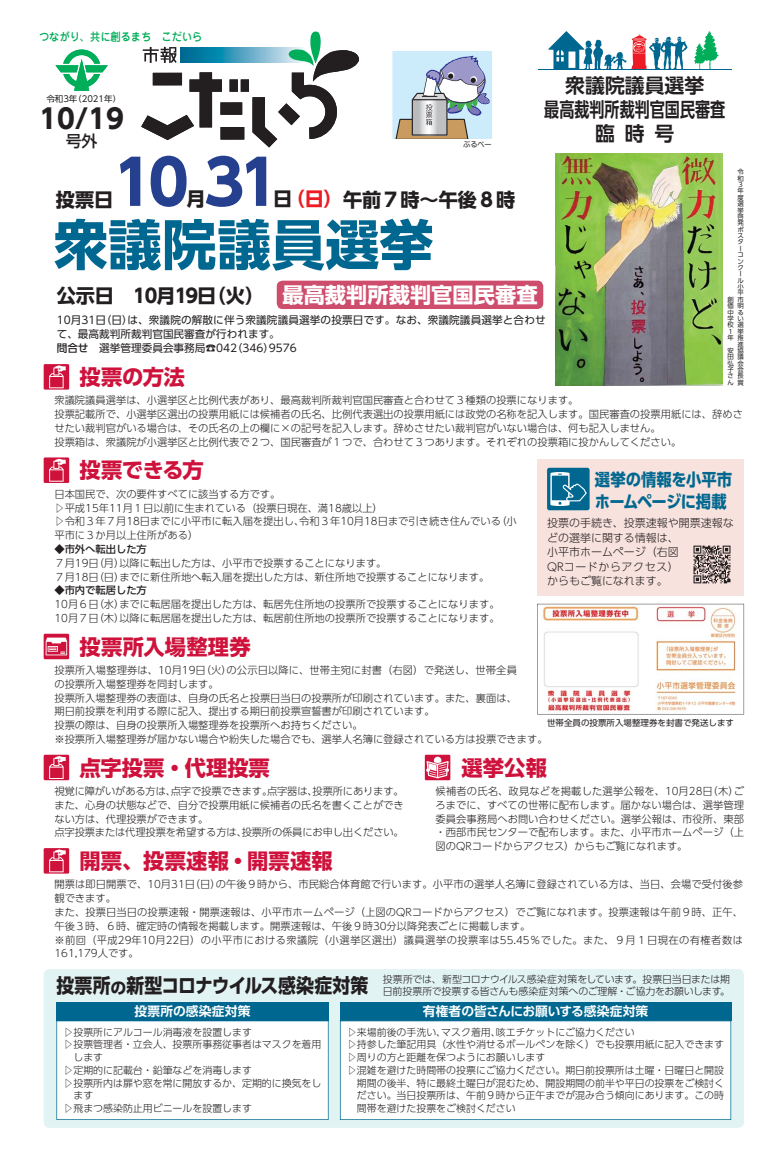
<style>
.page{position:relative;width:774px;height:1151px;background:#fff}
.page>*{position:absolute;margin:0;border:0;box-sizing:border-box;transform-origin:0 0}
.t1{font:61.2px "UD Shin Go Pr 6 Bold 90 pv RKSJ H";color:#25408e}
.t2{font:53.9px "UD Shin Go Pr 6 Bold 90 pv RKSJ H";letter-spacing:.005em;color:#006890}
.t3{font:26.9px "UD Shin Go Pr 6 Bold 90 pv RKSJ H";color:#231f20}
.t4{font:21.3px "UD Shin Go Pr 6 Bold 90 pv RKSJ H";letter-spacing:.01em;color:#ce123c}
.t5{font:21.3px "UD Shin Go Pr 6 Bold 90 pv RKSJ H";color:#fff}
.t6{font:19.8px/24.1px "UD Shin Go Pr 6 De Bold 90 pv RKSJ H";color:#231f20;text-align:center}
.t7{font:19.8px "UD Shin Go Pr 6 Bold 90 pv RKSJ H";letter-spacing:-.02em;color:#231f20;scale:.9 1}
.t8{font:19.1px "UD Shin Go Pr 6 Bold 90 pv RKSJ H";color:#231f20}
.t9{font:19.1px "UD Shin Go Pr 6 Bold 90 pv RKSJ H";letter-spacing:-.05em;color:#231f20}
.t10{font:17px/21.3px "UD Shin Go Pr 6 Bold 90 pv RKSJ H";letter-spacing:-.025em;color:#006890;scale:.9 1}
.t11{font:15.9px "UD Shin Go Pr 6 Medium 90 pv RKSJ H";color:#231f20}
.t12{font:12.8px "UD Shin Go Pr 6 De Bold 90 pv RKSJ H";color:#fff}
.t13{font:11.3px "Jun 34 Pro Medium 90 pv RKSJ H";color:#00ae5a;scale:.9 1}
.t14{font:11px/14.5px "UD Shin Go Pr 6 Light 90 pv RKSJ H";color:#231f20}
.t15{font:10.6px/14.2px "UD Shin Go Pr 6 Regular 90 pv RKSJ H";color:#231f20}
.t16{font:10.3px/13.8px "UD Shin Go Pr 6 Light 90 pv RKSJ H";color:#231f20}
.t17{font:10.3px "UD Shin Go Pr 6 Medium 90 pv RKSJ H";color:#231f20}
.t18{font:9.9px "UD Shin Go Pr 6 Light 90 pv RKSJ H";color:#231f20}
.t19{font:9.9px/12px "UD Shin Go Pr 6 Light 90 pv RKSJ H";letter-spacing:-.02em;color:#231f20}
.t20{font:8.5px "UD Shin Go Pr 6 Regular 90 pv RKSJ H";color:#231f20}
.t21{font:7.1px "Shin M Go Pr 6 Regular 90 pv RKSJ H";color:#231f20}
.t22{font:6.4px/6.4px "UD Shin Go Pr 6 Regular 90 pv RKSJ H";color:#231f20}
.s1{color:#ed1c24}
.s2{font-family:"UD Shin Go Pr 6 Medium 90 pv RKSJ H"}
.s3{font-size:15.9px}
</style>
<div class="page">
<svg style="left:694px;top:31px;width:24px;height:38px"></svg>
<svg style="left:548px;top:31px;width:139px;height:38px"></svg>
<svg style="left:141px;top:32px;width:218px;height:115px"></svg>
<svg style="left:392px;top:51px;width:100px;height:88px;background:#bac7d0"></svg>
<svg style="left:55px;top:50px;width:53px;height:41px"></svg>
<hr style="left:538px;top:69px;width:194px;height:1px;background:#006890">
<div style="left:277px;top:281px;width:266px;height:28px;background:#ce4d6c;border-radius:6px"></div>
<div style="left:44px;top:848px;width:25px;height:26px;background:#ce123c"></div>
<svg style="left:49px;top:849px;width:17px;height:23px"></svg>
<div style="left:44px;top:755px;width:25px;height:25px;background:#ce123c"></div>
<svg style="left:49px;top:756px;width:17px;height:23px"></svg>
<div style="left:425px;top:755px;width:25px;height:25px;background:#ce123c"></div>
<svg style="left:426px;top:757px;width:23px;height:21px"></svg>
<div style="left:44px;top:457px;width:25px;height:26px;background:#ce123c"></div>
<svg style="left:49px;top:459px;width:17px;height:23px"></svg>
<div style="left:44px;top:364px;width:25px;height:26px;background:#ce123c"></div>
<svg style="left:49px;top:365px;width:17px;height:23px"></svg>
<div style="left:537px;top:459px;width:207px;height:136px;background:#f8e2dd"></div>
<div style="left:547px;top:468px;width:43px;height:42px;background:#006890;border-radius:2px"></div>
<svg style="left:550px;top:472px;width:37px;height:34px"></svg>
<svg style="left:44px;top:634px;width:25px;height:25px"></svg>
<svg style="left:46px;top:638px;width:21px;height:17px"></svg>
<div style="left:44px;top:969px;width:700px;height:159px;background:#e2f3f4;border-radius:6px"></div>
<div style="left:340px;top:1002px;width:391px;height:18px;background:#006890"></div>
<div style="left:56px;top:1020px;width:273px;height:100px;background:#fff"></div>
<div style="left:340px;top:1020px;width:391px;height:100px;background:#fff"></div>
<div style="left:56px;top:1002px;width:273px;height:18px;background:#006890"></div>
<img style="left:556px;top:153px;width:167px;height:233px">
<img style="left:693px;top:545px;width:38px;height:39px">
<svg style="left:537px;top:604px;width:207px;height:110px"></svg>
<p class="t13" style="left:39px;top:33px;width:183px">つながり、共に創るまち　こだいら</p>
<p class="t20" style="left:46px;top:96px;width:76px">令和3年（2021年）</p>
<h3 class="t3" style="left:39px;top:109px;width:86px">10/19</h3>
<h3 class="t11" style="left:66px;top:135px;width:33px">号外</h3>
<p class="t21" style="left:463px;top:141px;width:30px">ぶるべー</p>
<h3 class="t6" style="left:544px;top:76px;width:182px">衆議院議員選挙<br>最高裁判所裁判官国民審査臨時号</h3>
<h3 class="t8" style="left:56px;top:192px;width:59px">投票日</h3>
<h1 class="t1" style="left:113px;top:160px;width:168px">10 31</h1>
<h3 class="t8" style="left:186px;top:192px;width:21px">月</h3>
<h3 class="t8" style="left:273px;top:192px;width:244px">日<span class="s1">（日）</span>午前７時～午後８時</h3>
<h2 class="t2" style="left:54px;top:225px;width:381px">衆議院議員選挙</h2>
<h3 class="t9" style="left:57px;top:289px;width:209px">公示日　10月19日（火）</h3>
<h3 class="t5" style="left:282px;top:287px;width:257px">最高裁判所裁判官国民審査</h3>
<p class="t15" style="left:57px;top:314px;width:490px">10月31日（日）は、衆議院の解散に伴う衆議院議員選挙の投票日です。なお、衆議院議員選挙と合わせて、最高裁判所裁判官国民審査が行われます。<br><span class="s2">問合せ</span>　選挙管理委員会事務局☎042（346）9576</p>
<h3 class="t4" style="left:79px;top:369px;width:107px">投票の方法</h3>
<p class="t22" style="left:737px;top:170px;width:8px">令和<br>３年度選挙啓発ポスターコンクール小平市明るい選挙推進協議会会長賞</p>
<p class="t22" style="left:728px;top:297px;width:8px">創価中学校<br>１年</p>
<p class="t22" style="left:728px;top:348px;width:8px;text-align:justify">安田弘子さん</p>
<p class="t16" style="left:54px;top:395px;width:690px">衆議院議員選挙は、小選挙区と比例代表があり、最高裁判所裁判官国民審査と合わせて３種類の投票になります。<br>投票記載所で、小選挙区選出の投票用紙には候補者の氏名、比例代表選出の投票用紙には政党の名称を記入します。国民審査の投票用紙には、辞めさせたい裁判官がいる場合は、その氏名の上の欄に×の記号を記入します。辞めさせたい裁判官がいない場合は、何も記入しません。<br>投票箱は、衆議院が小選挙区と比例代表で２つ、国民審査が１つで、合わせて３つあります。それぞれの投票箱に投かんしてください。</p>
<h3 class="t4" style="left:79px;top:462px;width:126px">投票できる方</h3>
<p class="t16" style="left:54px;top:488px;width:464px">日本国民で、次の要件すべてに該当する方です。<br>▷平成15年11月１日以前に生まれている（投票日現在、満18歳以上）<br>▷令和３年７月18日までに小平市に転入届を提出し、令和３年10月18日まで引き続き住んでいる（小平市に３か月以上住所がある）</p>
<p class="t17" style="left:54px;top:545px;width:94px">◆市外へ転出した方</p>
<p class="t16" style="left:54px;top:557px;width:436px">７月19日（月）以降に転出した方は、小平市で投票することになります。<br>７月18日（日）までに新住所地へ転入届を提出した方は、新住所地で投票することになります。</p>
<p class="t17" style="left:54px;top:587px;width:94px">◆市内で転居した方</p>
<p class="t16" style="left:54px;top:599px;width:447px">10月６日（水）までに転居届を提出した方は、転居先住所地の投票所で投票することになります。<br>10月７日（木）以降に転居届を提出した方は、転居前住所地の投票所で投票することになります。</p>
<h3 class="t10" style="left:595px;top:471px;width:154px">選挙の情報を小平市ホームページに掲載</h3>
<p class="t14" style="left:547px;top:517px;width:188px">投票の手続き、投票速報や開票速報などの選挙に関する情報は、<br>小平市ホームページ（右図<br>QRコードからアクセス）<br>からもご覧になれます。</p>
<h3 class="t4" style="left:79px;top:638px;width:173px">投票所入場整理券</h3>
<p class="t16" style="left:54px;top:665px;width:495px">投票所入場整理券は、10月19日（火）の公示日以降に、世帯主宛に封書（右図）で発送し、世帯全員<br>の投票所入場整理券を同封します。<br>投票所入場整理券の表面は、自身の氏名と投票日当日の投票所が印刷されています。また、裏面は、<br>期日前投票を利用する際に記入、提出する期日前投票宣誓書が印刷されています。<br>投票の際は、自身の投票所入場整理券を投票所へお持ちください。<br>※投票所入場整理券が届かない場合や紛失した場合でも、選挙人名簿に登録されている方は投票できます。</p>
<p class="t20" style="left:547px;top:720px;width:189px">世帯全員の投票所入場整理券を封書で発送します</p>
<h3 class="t4" style="left:79px;top:759px;width:192px">点字投票・代理投票</h3>
<p class="t16" style="left:54px;top:786px;width:351px">視覚に障がいがある方は、点字で投票できます。点字器は、投票所にあります。また、心身の状態などで、自分で投票用紙に候補者の氏名を書くことができない方は、代理投票ができます。<br>点字投票または代理投票を希望する方は、投票所の係員にお申し出ください。</p>
<h3 class="t4" style="left:79px;top:853px;width:255px">開票、投票速報・開票速報</h3>
<h3 class="t4" style="left:461px;top:759px;width:87px">選挙公報</h3>
<p class="t16" style="left:436px;top:786px;width:310px;text-align:justify">候補者の氏名、政見などを掲載した選挙公報を、10月28日（木）ごろまでに、すべての世帯に配布します。届かない場合は、選挙管理委員会事務局へお問い合わせください。選挙公報は、市役所、東部・西部市民センターで配布します。また、小平市ホームページ（上図のQRコードからアクセス）からもご覧になれます。</p>
<p class="t16" style="left:54px;top:879px;width:690px">開票は即日開票で、10月31日（日）の午後９時から、市民総合体育館で行います。小平市の選挙人名簿に登録されている方は、当日、会場で受付後参観できます。<br>また、投票日当日の投票速報・開票速報は、小平市ホームページ（上図のQRコードからアクセス）でご覧になれます。投票速報は午前９時、正午、午後３時、６時、確定時の情報を掲載します。開票速報は、午後９時30分以降発表ごとに掲載します。<br>※前回（平成29年10月22日）の小平市における衆議院（小選挙区選出）議員選挙の投票率は55.45％でした。また、９月１日現在の有権者数は161,179人です。</p>
<h3 class="t7" style="left:56px;top:978px;width:348px">投票所<span class="s3">の</span>新型コロナウイルス感染症対策</h3>
<p class="t19" style="left:383px;top:975px;width:349px">投票所では、新型コロナウイルス感染症対策をしています。投票日当日または期日前投票所で投票する皆さんも感染症対策へのご理解・ご協力をお願いします。</p>
<p class="t12" style="left:423px;top:1006px;width:227px">有権者の皆さんにお願いする感染症対策</p>
<p class="t18" style="left:63px;top:1028px;width:190px">▷投票所にアルコール消毒液を設置します</p>
<p class="t18" style="left:63px;top:1041px;width:259px">▷投票管理者・立会人、投票所事務従事者はマスクを着用</p>
<p class="t18" style="left:73px;top:1054px;width:31px">します</p>
<p class="t18" style="left:63px;top:1066px;width:190px">▷定期的に記載台・鉛筆などを消毒します</p>
<p class="t18" style="left:63px;top:1079px;width:259px">▷投票所内は扉や窓を常に開放するか、定期的に換気をし</p>
<p class="t18" style="left:73px;top:1092px;width:21px">ます</p>
<p class="t18" style="left:63px;top:1105px;width:190px">▷飛まつ感染防止用ビニールを設置します</p>
<p class="t12" style="left:134px;top:1006px;width:118px">投票所の感染症対策</p>
<p class="t18" style="left:347px;top:1028px;width:289px">▷来場前後の手洗い、マスク着用、咳エチケットにご協力ください</p>
<p class="t18" style="left:347px;top:1041px;width:379px">▷持参した筆記用具（水性や消せるボールペンを除く）でも投票用紙に記入できます</p>
<p class="t18" style="left:347px;top:1054px;width:200px">▷周りの方と距離を保つようにお願いします</p>
<p class="t18" style="left:347px;top:1066px;width:379px">▷混雑を避けた時間帯の投票にご協力ください。期日前投票所は土曜・日曜日と開設</p>
<p class="t18" style="left:357px;top:1079px;width:369px">期間の後半、特に最終土曜日が混むため、開設期間の前半や平日の投票をご検討く</p>
<p class="t18" style="left:357px;top:1092px;width:369px">ださい。当日投票所は、午前９時から正午までが混み合う傾向にあります。この時</p>
<p class="t18" style="left:357px;top:1105px;width:160px">間帯を避けた投票をご検討ください</p>
</div>
